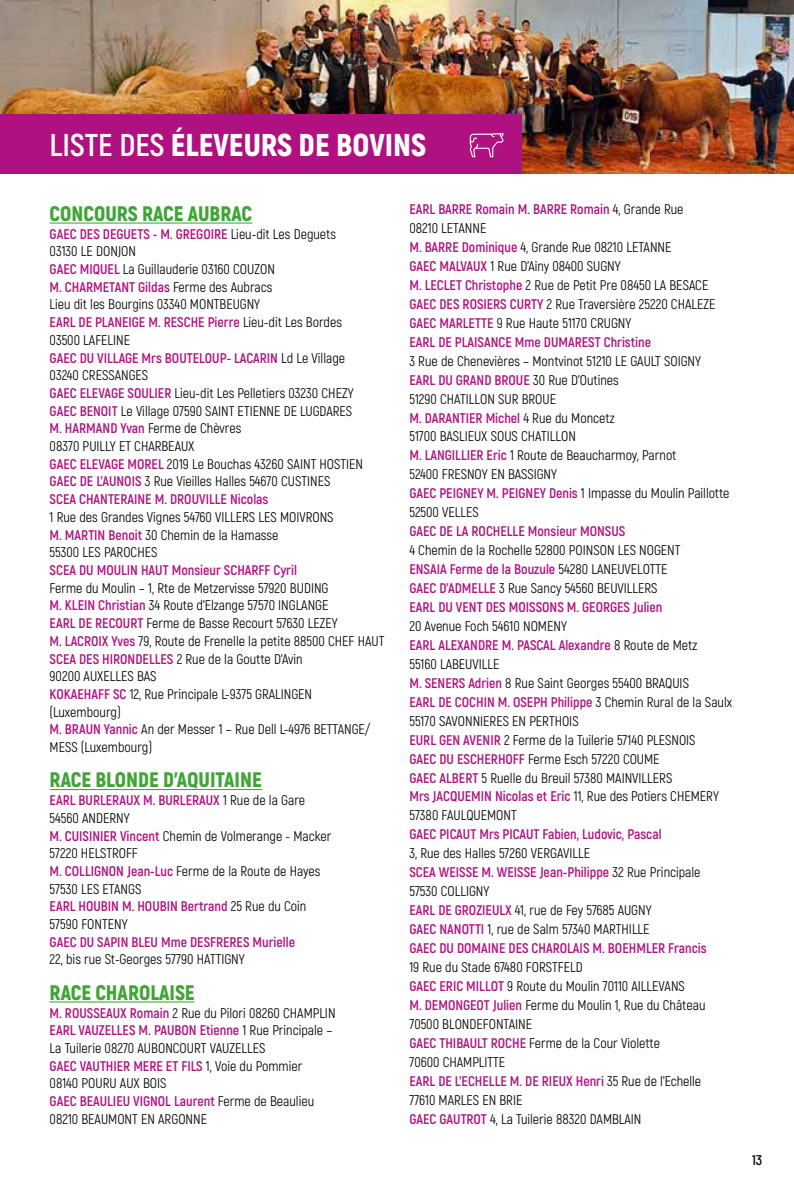
<style>
.page{position:relative;width:794px;height:1191px;background:#fff}
.page>*{position:absolute;margin:0;border:0;box-sizing:border-box;transform-origin:0 0}
.t1{font:900 31.5px "Akrobat";color:#fff}
.t2{font:900 21px "Akrobat";color:#3fa535}
.t3{font:14px/18.9px "Akrobat";color:#000}
.t4{font:700 14px "Akrobat";color:#af1280}
.t5{font:500 14px "Barlow Condensed";color:#000}
.s1{font-weight:700}
.s2{font-weight:700;color:#af1280}
</style>
<div class="page">
<img style="left:0;top:0;width:794px;height:174px">
<div style="left:0;top:114px;width:521px;height:60px;background:#af1280"></div>
<svg style="left:470px;top:133px;width:33px;height:24px"></svg>
<hr style="left:50px;top:222px;width:202px;height:1px;background:#3fa535">
<hr style="left:50px;top:789px;width:212px;height:1px;background:#3fa535">
<hr style="left:50px;top:1001px;width:145px;height:1px;background:#3fa535">
<h1 class="t1" style="left:50px;top:125px;width:378px"><span class="s1">LISTE DES</span> ÉLEVEURS DE BOVINS</h1>
<h2 class="t2" style="left:50px;top:200px;width:204px">CONCOURS RACE AUBRAC</h2>
<p class="t3" style="left:50px;top:225px;width:315px;line-height:17.7px"><span class="s2">GAEC DES DEGUETS - M. GREGOIRE</span> Lieu-dit Les Deguets 03130 LE DONJON<br><span class="s2">GAEC MIQUEL</span> La Guillauderie 03160 COUZON<br><span class="s2">M. CHARMETANT Gildas</span> Ferme des Aubracs<br>Lieu dit les Bourgins 03340 MONTBEUGNY<br><span class="s2">EARL DE PLANEIGE M. RESCHE Pierre</span> Lieu-dit Les Bordes 03500 LAFELINE<br><span class="s2">GAEC DU VILLAGE Mrs BOUTELOUP- LACARIN</span> Ld Le Village 03240 CRESSANGES<br><span class="s2">GAEC ELEVAGE SOULIER</span> Lieu-dit Les Pelletiers 03230 CHEZY <span class="s2">GAEC BENOIT</span> Le Village 07590 SAINT ETIENNE DE LUGDARES <span class="s2">M. HARMAND Yvan</span> Ferme de Chèvres<br>08370 PUILLY ET CHARBEAUX<br><span class="s2">GAEC ELEVAGE MOREL</span> 2019 Le Bouchas 43260 SAINT HOSTIEN <span class="s2">GAEC DE L’AUNOIS</span> 3 Rue Vieilles Halles 54670 CUSTINES<br><span class="s2">SCEA CHANTERAINE M. DROUVILLE Nicolas</span></p>
<p class="t3" style="left:50px;top:508px;width:285px;line-height:17.7px">1 Rue des Grandes Vignes 54760 VILLERS LES MOIVRONS<br><span class="s2">M. MARTIN Benoit</span> 30 Chemin de la Hamasse<br>55300 LES PAROCHES</p>
<p class="t4" style="left:50px;top:561px;width:249px">SCEA DU MOULIN HAUT Monsieur SCHARFF Cyril</p>
<p class="t3" style="left:50px;top:579px;width:336px;line-height:17.7px">Ferme du Moulin – 1, Rte de Metzervisse 57920 BUDING<br><span class="s2">M. KLEIN Christian</span> 34 Route d’Elzange 57570 INGLANGE<br><span class="s2">EARL DE RECOURT</span> Ferme de Basse Recourt 57630 LEZEY<br><span class="s2">M. LACROIX Yves</span> 79, Route de Frenelle la petite 88500 CHEF HAUT <span class="s2">SCEA DES HIRONDELLES</span> 2 Rue de la Goutte D’Avin<br>90200 AUXELLES BAS<br><span class="s2">KOKAEHAFF SC</span> 12, Rue Principale L-9375 GRALINGEN (Luxembourg)<br><span class="s2">M. BRAUN Yannic</span> An der Messer 1 – Rue Dell L-4976 BETTANGE/ MESS (Luxembourg)</p>
<h2 class="t2" style="left:50px;top:766px;width:214px">RACE BLONDE D’AQUITAINE</h2>
<p class="t3" style="left:50px;top:791px;width:283px;line-height:17.7px"><span class="s2">EARL BURLERAUX M. BURLERAUX</span> 1 Rue de la Gare<br>54560 ANDERNY<br><span class="s2">M. CUISINIER Vincent</span> Chemin de Volmerange - Macker<br>57220 HELSTROFF<br><span class="s2">M. COLLIGNON Jean-Luc</span> Ferme de la Route de Hayes<br>57530 LES ETANGS<br><span class="s2">EARL HOUBIN M. HOUBIN Bertrand</span> 25 Rue du Coin<br>57590 FONTENY</p>
<p class="t4" style="left:50px;top:933px;width:247px">GAEC DU SAPIN BLEU Mme DESFRERES Murielle</p>
<p class="t3" style="left:50px;top:950px;width:197px">22, bis rue St-Georges 57790 HATTIGNY</p>
<h2 class="t2" style="left:50px;top:979px;width:147px">RACE CHAROLAISE</h2>
<p class="t3" style="left:50px;top:1003px;width:287px;line-height:17.7px"><span class="s2">M. ROUSSEAUX Romain</span> 2 Rue du Pilori 08260 CHAMPLIN <span class="s2">EARL VAUZELLES M. PAUBON Etienne</span> 1 Rue Principale – La Tuilerie 08270 AUBONCOURT VAUZELLES<br><span class="s2">GAEC VAUTHIER MERE ET FILS</span> 1, Voie du Pommier<br>08140 POURU AUX BOIS<br><span class="s2">GAEC BEAULIEU VIGNOL Laurent</span> Ferme de Beaulieu 08210 BEAUMONT EN ARGONNE</p>
<p class="t3" style="left:409px;top:200px;width:308px"><span class="s2">EARL BARRE Romain M. BARRE Romain</span> 4, Grande Rue 08210 LETANNE<br><span class="s2">M. BARRE Dominique</span> 4, Grande Rue 08210 LETANNE<br><span class="s2">GAEC MALVAUX</span> 1 Rue D’Ainy 08400 SUGNY<br><span class="s2">M. LECLET Christophe</span> 2 Rue de Petit Pre 08450 LA BESACE <span class="s2">GAEC DES ROSIERS CURTY</span> 2 Rue Traversière 25220 CHALEZE <span class="s2">GAEC MARLETTE</span> 9 Rue Haute 51170 CRUGNY<br><span class="s2">EARL DE PLAISANCE Mme DUMAREST Christine</span></p>
<p class="t3" style="left:409px;top:351px;width:322px">3 Rue de Chenevières – Montvinot 51210 LE GAULT SOIGNY <span class="s2">EARL DU GRAND BROUE</span> 30 Rue D’Outines<br>51290 CHATILLON SUR BROUE<br><span class="s2">M. DARANTIER Michel</span> 4 Rue du Moncetz<br>51700 BASLIEUX SOUS CHATILLON<br><span class="s2">M. LANGILLIER Eric</span> 1 Route de Beaucharmoy, Parnot<br>52400 FRESNOY EN BASSIGNY<br><span class="s2">GAEC PEIGNEY M. PEIGNEY Denis</span> 1 Impasse du Moulin Paillotte 52500 VELLES</p>
<p class="t4" style="left:409px;top:522px;width:217px">GAEC DE LA ROCHELLE Monsieur MONSUS</p>
<p class="t3" style="left:409px;top:541px;width:273px">4 Chemin de la Rochelle 52800 POINSON LES NOGENT <span class="s2">ENSAIA Ferme de la Bouzule</span> 54280 LANEUVELOTTE <span class="s2">GAEC D’ADMELLE</span> 3 Rue Sancy 54560 BEUVILLERS <span class="s2">EARL DU VENT DES MOISSONS M. GEORGES Julien</span></p>
<p class="t3" style="left:409px;top:616px;width:324px">20 Avenue Foch 54610 NOMENY<br><span class="s2">EARL ALEXANDRE M. PASCAL Alexandre</span> 8 Route de Metz<br>55160 LABEUVILLE<br><span class="s2">M. SENERS Adrien</span> 8 Rue Saint Georges 55400 BRAQUIS<br><span class="s2">EARL DE COCHIN M. OSEPH Philippe</span> 3 Chemin Rural de la Saulx 55170 SAVONNIERES EN PERTHOIS<br><span class="s2">EURL GEN AVENIR</span> 2 Ferme de la Tuilerie 57140 PLESNOIS<br><span class="s2">GAEC DU ESCHERHOFF</span> Ferme Esch 57220 COUME<br><span class="s2">GAEC ALBERT</span> 5 Ruelle du Breuil 57380 MAINVILLERS<br><span class="s2">Mrs JACQUEMIN Nicolas et Eric</span> 11, Rue des Potiers CHEMERY 57380 FAULQUEMONT</p>
<p class="t4" style="left:409px;top:825px;width:254px">GAEC PICAUT Mrs PICAUT Fabien, Ludovic, Pascal</p>
<p class="t3" style="left:409px;top:844px;width:299px">3, Rue des Halles 57260 VERGAVILLE<br><span class="s2">SCEA WEISSE M. WEISSE Jean-Philippe</span> 32 Rue Principale 57530 COLLIGNY<br><span class="s2">EARL DE GROZIEULX</span> 41, rue de Fey 57685 AUGNY<br><span class="s2">GAEC NANOTTI</span> 1, rue de Salm 57340 MARTHILLE<br><span class="s2">GAEC DU DOMAINE DES CHAROLAIS M. BOEHMLER Francis</span></p>
<p class="t3" style="left:409px;top:957px;width:297px">19 Rue du Stade 67480 FORSTFELD<br><span class="s2">GAEC ERIC MILLOT</span> 9 Route du Moulin 70110 AILLEVANS<br><span class="s2">M. DEMONGEOT Julien</span> Ferme du Moulin 1, Rue du Château 70500 BLONDEFONTAINE<br><span class="s2">GAEC THIBAULT ROCHE</span> Ferme de la Cour Violette<br>70600 CHAMPLITTE<br><span class="s2">EARL DE L’ECHELLE M. DE RIEUX Henri</span> 35 Rue de l’Echelle 77610 MARLES EN BRIE<br><span class="s2">GAEC GAUTROT</span> 4, La Tuilerie 88320 DAMBLAIN</p>
<p class="t5" style="left:752px;top:1151px;width:12px">13</p>
</div>
